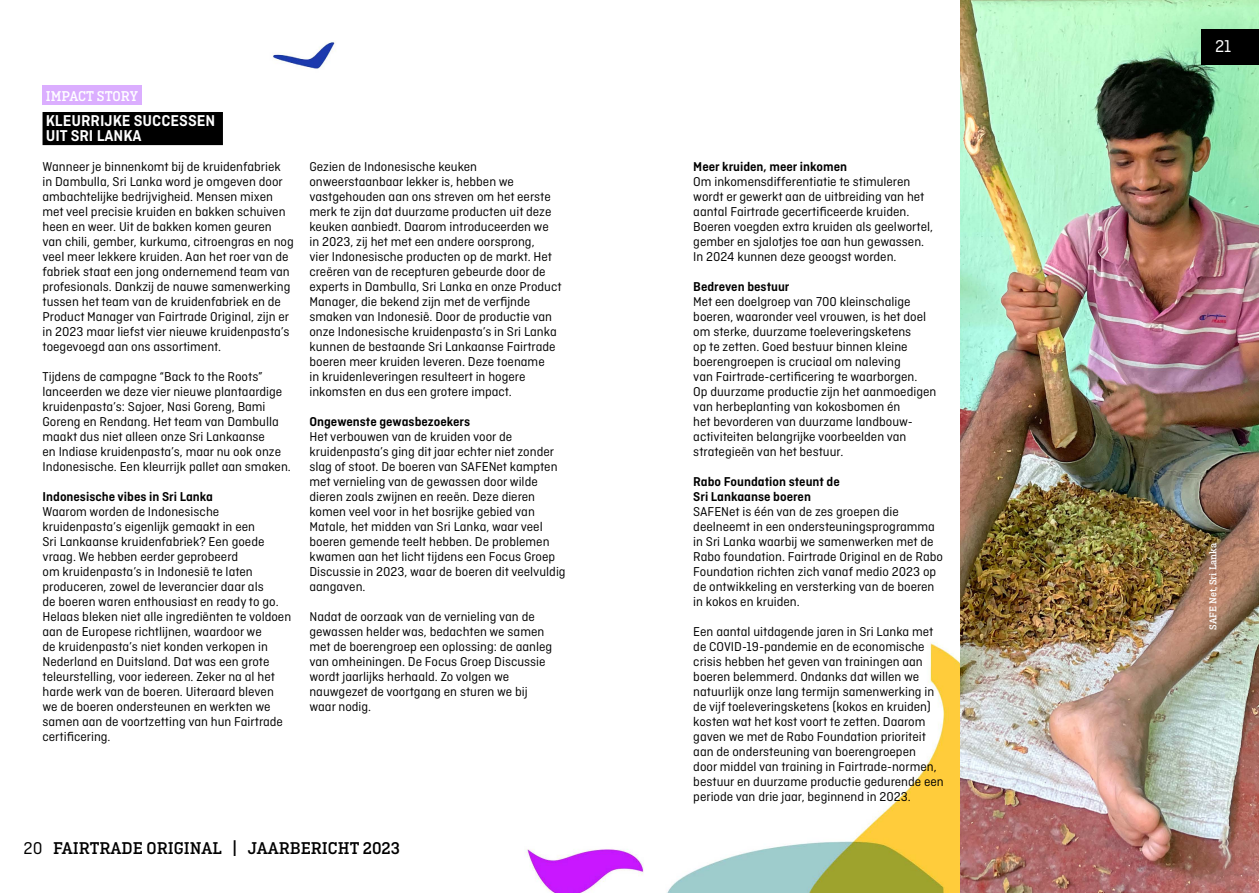
<style>
.page{position:relative;width:1259px;height:893px;background:#fff}
.page>*{position:absolute;margin:0;border:0;box-sizing:border-box;transform-origin:0 0}
.t1{font:500 18px "Ciutadella Slab";color:#000}
.t2{font:18px "Ciutadella";color:#fff}
.t3{font:600 16.5px/15px "Ciutadella";color:#fff}
.t4{font:500 15px "Ciutadella Slab";color:#fff}
.t5{font:13.5px/15px "Ciutadella";color:#000}
.t6{font:600 13.5px/15px "Ciutadella";color:#000}
.t7{font:500 10.5px "Ciutadella Slab";color:#fff}
.s1{font-family:"Ciutadella";font-weight:400}
</style>
<div class="page">
<img style="left:526px;top:642px;width:434px;height:251px">
<img style="left:42px;top:42px;width:293px;height:87px">
<img style="left:960px;top:0;width:299px;height:893px">
<div style="left:43px;top:113px;width:179px;height:31px;background:#000"></div>
<div style="left:43px;top:112px;width:180px;height:33px;border:2px solid #000"></div>
<div style="left:43px;top:85px;width:99px;height:20px;background:#dbaeff"></div>
<div style="left:1201px;top:29px;width:58px;height:35px;background:#000"></div>
<p class="t4" style="left:46px;top:87px;width:94px">IMPACT STORY</p>
<p class="t3" style="left:46px;top:113px;width:171px">KLEURRIJKE SUCCESSEN<br>UIT SRI LANKA</p>
<p class="t5" style="left:43px;top:159px;width:253px">Wanneer je binnenkomt bij de kruidenfabriek in Dambulla, Sri Lanka word je omgeven door ambachtelijke bedrijvigheid. Mensen mixen met veel precisie kruiden en bakken schuiven heen en weer. Uit de bakken komen geuren van chili, gember, kurkuma, citroengras en nog veel meer lekkere kruiden. Aan het roer van de fabriek staat een jong ondernemend team van profesionals. Dankzij de nauwe samenwerking tussen het team van de kruidenfabriek en de Product Manager van Fairtrade Original, zijn er in 2023 maar liefst vier nieuwe kruidenpasta’s toegevoegd aan ons assortiment.</p>
<p class="t5" style="left:43px;top:369px;width:250px">Tijdens de campagne “Back to the Roots” lanceerden we deze vier nieuwe plantaardige kruidenpasta’s: Sajoer, Nasi Goreng, Bami Goreng en Rendang. Het team van Dambulla maakt dus niet alleen onze Sri Lankaanse<br>en Indiase kruidenpasta’s, maar nu ook onze Indonesische. Een kleurrijk pallet aan smaken.</p>
<p class="t6" style="left:43px;top:489px;width:172px">Indonesische vibes in Sri Lanka</p>
<p class="t5" style="left:43px;top:504px;width:250px">Waarom worden de Indonesische kruidenpasta’s eigenlijk gemaakt in een<br>Sri Lankaanse kruidenfabriek? Een goede vraag. We hebben eerder geprobeerd<br>om kruidenpasta’s in Indonesië te laten produceren, zowel de leverancier daar als<br>de boeren waren enthousiast en ready to go.<br>Helaas bleken niet alle ingrediënten te voldoen aan de Europese richtlijnen, waardoor we<br>de kruidenpasta’s niet konden verkopen in Nederland en Duitsland. Dat was een grote teleurstelling, voor iedereen. Zeker na al het harde werk van de boeren. Uiteraard bleven we de boeren ondersteunen en werkten we samen aan de voortzetting van hun Fairtrade certificering.</p>
<p class="t5" style="left:309px;top:159px;width:254px">Gezien de Indonesische keuken onweerstaanbaar lekker is, hebben we vastgehouden aan ons streven om het eerste merk te zijn dat duurzame producten uit deze keuken aanbiedt. Daarom introduceerden we in 2023, zij het met een andere oorsprong,<br>vier Indonesische producten op de markt. Het creëren van de recepturen gebeurde door de experts in Dambulla, Sri Lanka en onze Product Manager, die bekend zijn met de verfijnde smaken van Indonesië. Door de productie van onze Indonesische kruidenpasta’s in Sri Lanka kunnen de bestaande Sri Lankaanse Fairtrade boeren meer kruiden leveren. Deze toename<br>in kruidenleveringen resulteert in hogere inkomsten en dus een grotere impact.</p>
<p class="t6" style="left:309px;top:414px;width:162px">Ongewenste gewasbezoekers</p>
<p class="t5" style="left:309px;top:429px;width:258px">Het verbouwen van de kruiden voor de kruidenpasta’s ging dit jaar echter niet zonder slag of stoot. De boeren van SAFENet kampten met vernieling van de gewassen door wilde dieren zoals zwijnen en reeën. Deze dieren komen veel voor in het bosrijke gebied van Matale, het midden van Sri Lanka, waar veel boeren gemende teelt hebben. De problemen kwamen aan het licht tijdens een Focus Groep Discussie in 2023, waar de boeren dit veelvuldig aangaven.</p>
<p class="t5" style="left:309px;top:609px;width:244px">Nadat de oorzaak van de vernieling van de gewassen helder was, bedachten we samen met de boerengroep een oplossing: de aanleg van omheiningen. De Focus Groep Discussie wordt jaarlijks herhaald. Zo volgen we nauwgezet de voortgang en sturen we bij waar nodig.</p>
<h1 class="t1" style="left:23px;top:838px;width:378px"><span class="s1">20</span> FAIRTRADE ORIGINAL | JAARBERICHT 2023</h1>
<p class="t6" style="left:693px;top:159px;width:155px">Meer kruiden, meer inkomen</p>
<p class="t5" style="left:693px;top:174px;width:241px">Om inkomensdifferentiatie te stimuleren wordt er gewerkt aan de uitbreiding van het aantal Fairtrade gecertificeerde kruiden.<br>Boeren voegden extra kruiden als geelwortel, gember en sjalotjes toe aan hun gewassen.<br>In 2024 kunnen deze geoogst worden.</p>
<p class="t6" style="left:693px;top:279px;width:98px">Bedreven bestuur</p>
<p class="t5" style="left:693px;top:294px;width:244px">Met een doelgroep van 700 kleinschalige boeren, waaronder veel vrouwen, is het doel om sterke, duurzame toeleveringsketens<br>op te zetten. Goed bestuur binnen kleine boerengroepen is cruciaal om naleving<br>van Fairtrade-certificering te waarborgen.<br>Op duurzame productie zijn het aanmoedigen van herbeplanting van kokosbomen én<br>het bevorderen van duurzame landbouw&shy;activiteiten belangrijke voorbeelden van strategieën van het bestuur.</p>
<p class="t6" style="left:693px;top:474px;width:148px">Rabo Foundation steunt de<br>Sri Lankaanse boeren</p>
<p class="t5" style="left:693px;top:504px;width:251px">SAFENet is één van de zes groepen die deelneemt in een ondersteuningsprogramma in Sri Lanka waarbij we samenwerken met de Rabo foundation. Fairtrade Original en de Rabo Foundation richten zich vanaf medio 2023 op de ontwikkeling en versterking van de boeren in kokos en kruiden.</p>
<p class="t5" style="left:693px;top:624px;width:252px">Een aantal uitdagende jaren in Sri Lanka met de COVID-19-pandemie en de economische crisis hebben het geven van trainingen aan boeren belemmerd. Ondanks dat willen we natuurlijk onze lang termijn samenwerking in de vijf toeleveringsketens (kokos en kruiden) kosten wat het kost voort te zetten. Daarom gaven we met de Rabo Foundation prioriteit aan de ondersteuning van boerengroepen<br>door middel van training in Fairtrade-normen, bestuur en duurzame productie gedurende een periode van drie jaar, beginnend in 2023.</p>
<h1 class="t2" style="left:1215px;top:37px;width:18px">21</h1>
<p class="t7" style="left:1207px;top:630px;width:88px;rotate:-90deg">SAFE Net, Sri Lanka</p>
</div>
